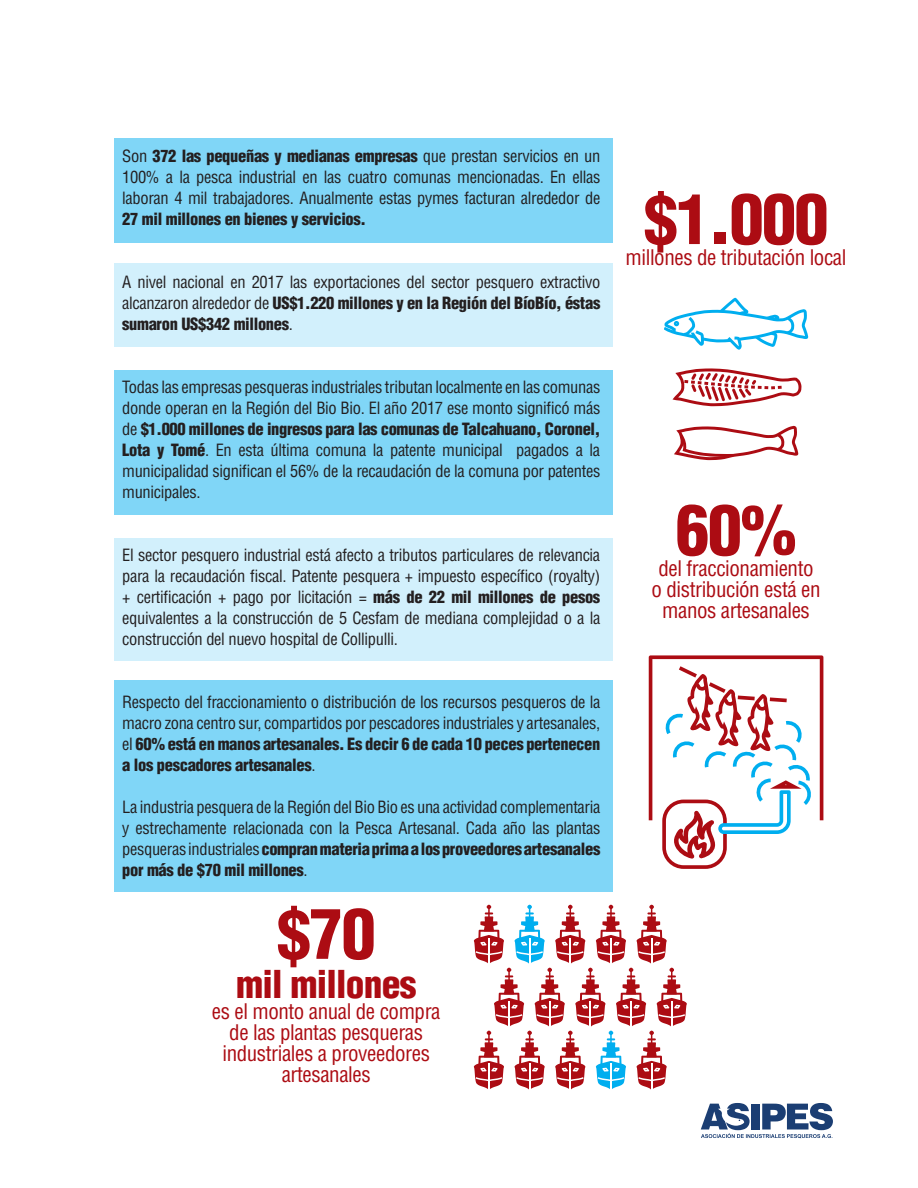
<style>
.page{position:relative;width:918px;height:1188px;background:#fff}
.page>*{position:absolute;margin:0;border:0;box-sizing:border-box;transform-origin:0 0}
.t1{font:900 condensed 67.5px "Helvetica";letter-spacing:-.02em;color:#ac0c13}
.t2{font:900 condensed 37.5px "Helvetica";letter-spacing:-.02em;color:#ac0c13}
.t3{font:condensed 21px/21px "Helvetica";letter-spacing:-.02em;color:#ac0c13;text-align:center}
.t4{font:condensed 16.5px/21px "Helvetica";letter-spacing:-.02em;color:#231f20;text-align:justify}
.t5{font:900 condensed 16.5px "Helvetica";letter-spacing:-.02em;color:#231f20}
.s1{font-weight:900}
</style>
<div class="page">
<svg style="left:701px;top:1103px;width:132px;height:35px"></svg>
<div style="left:114px;top:264px;width:499px;height:83px;background:#d2f0fc"></div>
<div style="left:114px;top:681px;width:499px;height:211px;background:#80d6f7"></div>
<div style="left:114px;top:538px;width:499px;height:123px;background:#d2f0fc"></div>
<div style="left:114px;top:371px;width:499px;height:144px;background:#80d6f7"></div>
<div style="left:114px;top:138px;width:499px;height:104px;background:#80d6f7"></div>
<svg style="left:474px;top:905px;width:213px;height:185px"></svg>
<svg style="left:649px;top:655px;width:174px;height:214px"></svg>
<svg style="left:664px;top:298px;width:144px;height:52px"></svg>
<svg style="left:674px;top:426px;width:124px;height:34px"></svg>
<svg style="left:673px;top:368px;width:129px;height:38px"></svg>
<p class="t4" style="left:122px;top:146px;width:480px">Son <span class="s1">372 las pequeñas y medianas empresas</span> que prestan servicios en un 100% a la pesca industrial en las cuatro comunas mencionadas. En ellas laboran 4 mil trabajadores. Anualmente estas pymes facturan alrededor de</p>
<p class="t5" style="left:122px;top:209px;width:245px">27 mil millones en bienes y servicios.</p>
<p class="t4" style="left:122px;top:272px;width:480px">A nivel nacional en 2017 las exportaciones del sector pesquero extractivo alcanzaron alrededor de <span class="s1">US$1.220 millones y en la Región del BíoBío, éstas sumaron US$342 millones</span>.</p>
<p class="t4" style="left:122px;top:377px;width:480px">Todas las empresas pesqueras industriales tributan localmente en las comunas donde operan en la Región del Bio Bio. El año 2017 ese monto significó más de <span class="s1">$1.000 millones de ingresos para las comunas de Talcahuano, Coronel, Lota y Tomé</span>. En esta última comuna la patente municipal pagados a la municipalidad significan el 56% de la recaudación de la comuna por patentes municipales.</p>
<p class="t4" style="left:122px;top:545px;width:480px">El sector pesquero industrial está afecto a tributos particulares de relevancia para la recaudación fiscal. Patente pesquera + impuesto específico (royalty) + certificación + pago por licitación = <span class="s1">más de 22 mil millones de pesos </span>equivalentes a la construcción de 5 Cesfam de mediana complejidad o a la construcción del nuevo hospital de Collipulli.</p>
<p class="t4" style="left:122px;top:692px;width:480px">Respecto del fraccionamiento o distribución de los recursos pesqueros de la macro zona centro sur, compartidos por pescadores industriales y artesanales, el <span class="s1">60% está en manos artesanales. Es decir 6 de cada 10 peces pertenecen a los pescadores artesanales</span>.</p>
<p class="t4" style="left:122px;top:797px;width:480px">La industria pesquera de la Región del Bio Bio es una actividad complementaria y estrechamente relacionada con la Pesca Artesanal. Cada año las plantas pesqueras industriales <span class="s1">compran materia prima a los proveedores artesanales por más de $70 mil millones</span>.</p>
<h1 class="t1" style="left:277px;top:891px;width:100px">$70</h1>
<h2 class="t2" style="left:236px;top:960px;width:182px">mil millones</h2>
<p class="t3" style="left:212px;top:1001px;width:230px">es el monto anual de compra de las plantas pesqueras industriales a proveedores artesanales</p>
<h1 class="t1" style="left:644px;top:177px;width:186px">$1.000</h1>
<p class="t3" style="left:626px;top:247px;width:222px">millones de tributación local</p>
<h1 class="t1" style="left:676px;top:488px;width:123px">60%</h1>
<p class="t3" style="left:652px;top:579px;width:171px">o distribución está en manos artesanales</p>
<p class="t3" style="left:659px;top:558px;width:157px">del fraccionamiento</p>
</div>
